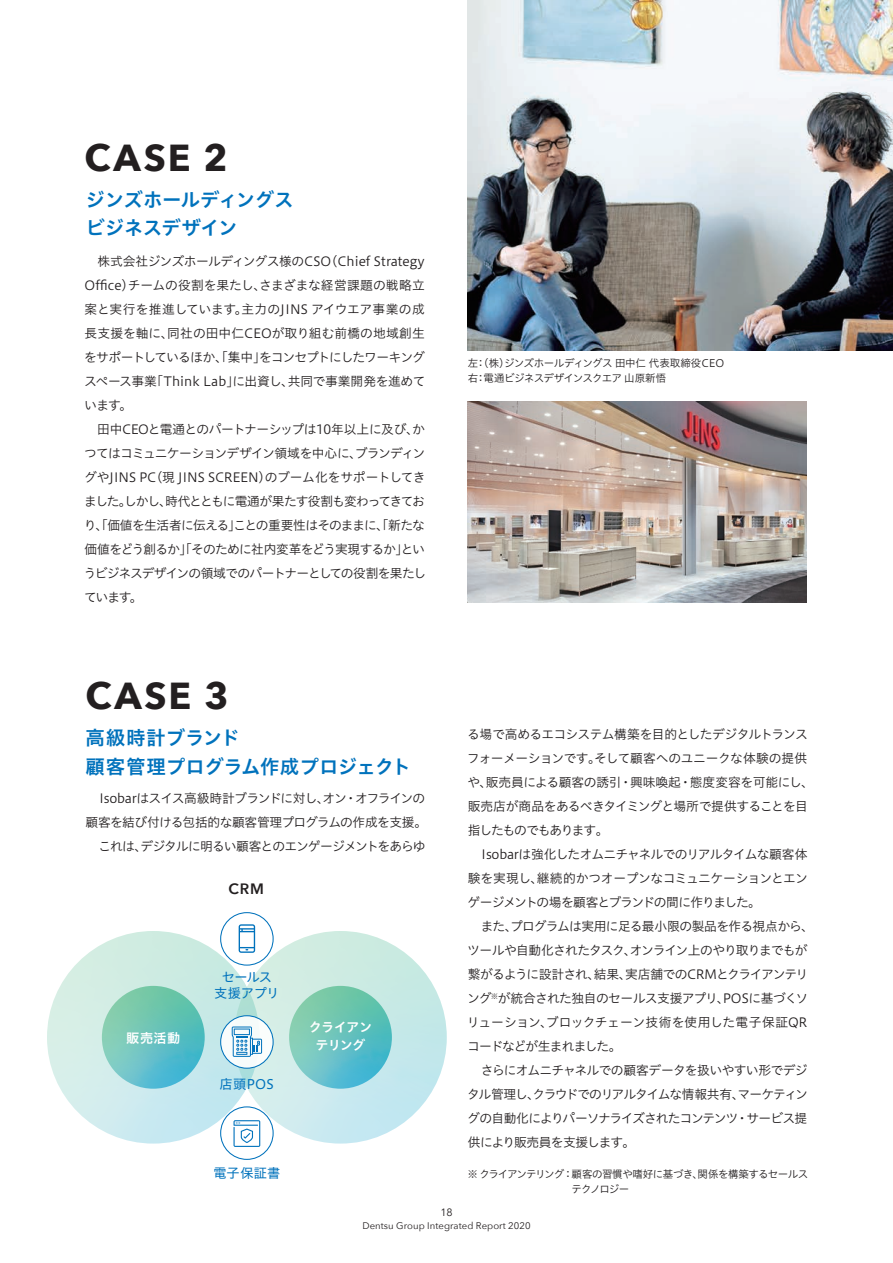
<style>
.page{position:relative;width:893px;height:1263px;background:#fff}
.page>*{position:absolute;margin:0;border:0;box-sizing:border-box;transform-origin:0 0}
.t1{font:700 37.5px "Avenir Next";letter-spacing:.07em;color:#231f20}
.t2{font:19.5px/28.5px "Hiragino UD Sans Std W6";letter-spacing:-.02em;color:#0072bc}
.t3{font:600 15px "Avenir Next";color:#231f20}
.t4{font:13.2px/18.1px "Hiragino UD Sans Std W6";letter-spacing:-.04em;color:#fff;text-align:center}
.t5{font:13.2px "Hiragino UD Sans Std W4";letter-spacing:.005em;color:#0072bc}
.t6{font:13.2px/16.5px "Hiragino UD Sans Std W4";letter-spacing:-.04em;color:#0072bc;text-align:center}
.t7{font:12.75px/24px "Hiragino UD Sans Std W3";letter-spacing:-.055em;color:#231f20;text-align:justify}
.t8{font:10.65px "Avenir Next";color:#231f20}
.t9{font:10.5px/15px "Hiragino UD Sans Std W3";letter-spacing:-.045em;color:#231f20}
.t10{font:9.6px "Avenir Next";letter-spacing:.005em;color:#231f20}
</style>
<div class="page">
<div style="left:47px;top:931px;width:213px;height:212px;background:linear-gradient(to right,#daefe8,#bee6e9);border-radius:106px"></div>
<svg style="left:102px;top:986px;width:103px;height:103px;background:#68c3bc"></svg>
<div style="left:234px;top:931px;width:213px;height:212px;background:#caeae8;border-radius:106px"></div>
<svg style="left:289px;top:986px;width:103px;height:103px;background:#68c3bc"></svg>
<svg style="left:221px;top:1016px;width:52px;height:52px"></svg>
<div style="left:220px;top:1015px;width:54px;height:54px;border:1px solid #0072bc;border-radius:50%"></div>
<svg style="left:232px;top:1026px;width:30px;height:31px"></svg>
<div style="left:220px;top:912px;width:54px;height:54px;border:1px solid #0072bc;border-radius:50%"></div>
<svg style="left:239px;top:924px;width:16px;height:29px"></svg>
<div style="left:220px;top:1106px;width:54px;height:54px;border:1px solid #0072bc;border-radius:50%"></div>
<svg style="left:234px;top:1120px;width:26px;height:27px"></svg>
<img style="left:468px;top:401px;width:339px;height:201px">
<img style="left:468px;top:0;width:425px;height:350px">
<h1 class="t1" style="left:85px;top:125px;width:145px">CASE 2</h1>
<h2 class="t2" style="left:86px;top:184px;width:210px">ジンズホールディングスビジネスデザイン</h2>
<p class="t7" style="left:84px;top:249px;width:343px;text-indent:13px">株式会社ジンズホールディングス様のCSO（Chief Strategy Office）チームの役割を果たし、さまざまな経営課題の戦略立案と実行を推進しています。主力のJINS アイウエア事業の成長支援を軸に、同社の田中仁CEOが取り組む前橋の地域創生をサポートしているほか、「集中」をコンセプトにしたワーキングスペース事業「Think Lab」に出資し、共同で事業開発を進めています。</p>
<p class="t7" style="left:84px;top:417px;width:344px;text-indent:13px">田中CEOと電通とのパートナーシップは10年以上に及び、かつてはコミュニケーションデザイン領域を中心に、ブランディングやJINS PC（現 JINS SCREEN）のブーム化をサポートしてきました。しかし、時代とともに電通が果たす役割も変わってきており、「価値を生活者に伝える」ことの重要性はそのままに、「新たな価値をどう創るか」「そのために社内変革をどう実現するか」というビジネスデザインの領域でのパートナーとしての役割を果たしています。</p>
<p class="t9" style="left:468px;top:355px;width:258px">左：（株）ジンズホールディングス 田中仁 代表取締役CEO右：電通ビジネスデザインスクエア 山原新悟</p>
<h1 class="t1" style="left:86px;top:664px;width:145px">CASE 3</h1>
<h2 class="t2" style="left:86px;top:722px;width:327px">高級時計ブランド<br>顧客管理プログラム作成プロジェクト</h2>
<p class="t7" style="left:86px;top:785px;width:343px;text-align:right">Isobarはスイス高級時計ブランドに対し、オン・オフラインの顧客を結び付ける包括的な顧客管理プログラムの作成を支援。これは、デジタルに明るい顧客とのエンゲージメントをあらゆ</p>
<p class="t3" style="left:228px;top:876px;width:37px">CRM</p>
<p class="t6" style="left:214px;top:968px;width:67px">セールス支援アプリ</p>
<p class="t4" style="left:126px;top:1028px;width:56px">販売活動</p>
<p class="t4" style="left:309px;top:1017px;width:65px">クライアンテリング</p>
<p class="t5" style="left:220px;top:1073px;width:56px">店頭POS</p>
<p class="t5" style="left:213px;top:1163px;width:69px">電子保証書</p>
<p class="t8" style="left:440px;top:1203px;width:14px">18</p>
<p class="t7" style="left:467px;top:721px;width:348px;text-align:left">る場で高めるエコシステム構築を目的としたデジタルトランスフォーメーションです。そして顧客へのユニークな体験の提供や、販売員による顧客の誘引・興味喚起・態度変容を可能にし、販売店が商品をあるべきタイミングと場所で提供することを目指したものでもあります。</p>
<p class="t7" style="left:467px;top:841px;width:342px;text-indent:14px">Isobarは強化したオムニチャネルでのリアルタイムな顧客体験を実現し、継続的かつオープンなコミュニケーションとエンゲージメントの場を顧客とブランドの間に作りました。</p>
<p class="t7" style="left:467px;top:913px;width:348px;text-align:left;text-indent:14px">また、プログラムは実用に足る最小限の製品を作る視点から、ツールや自動化されたタスク、オンライン上のやり取りまでもが繋がるように設計され、結果、実店舗でのCRMとクライアンテリング<sup>※</sup>が統合された独自のセールス支援アプリ、POSに基づくソリューション、ブロックチェーン技術を使用した電子保証QRコードなどが生まれました。</p>
<p class="t7" style="left:467px;top:1057px;width:342px;text-indent:14px">さらにオムニチャネルでの顧客データを扱いやすい形でデジタル管理し、クラウドでのリアルタイムな情報共有、マーケティングの自動化によりパーソナライズされたコンテンツ・サービス提供により販売員を支援します。</p>
<p class="t9" style="left:572px;top:1166px;width:238px;text-indent:-104px">※ クライアンテリング：顧客の習慣や嗜好に基づき、関係を構築するセールステクノロジー</p>
<p class="t10" style="left:362px;top:1217px;width:170px">Dentsu Group Integrated Report 2020</p>
</div>
